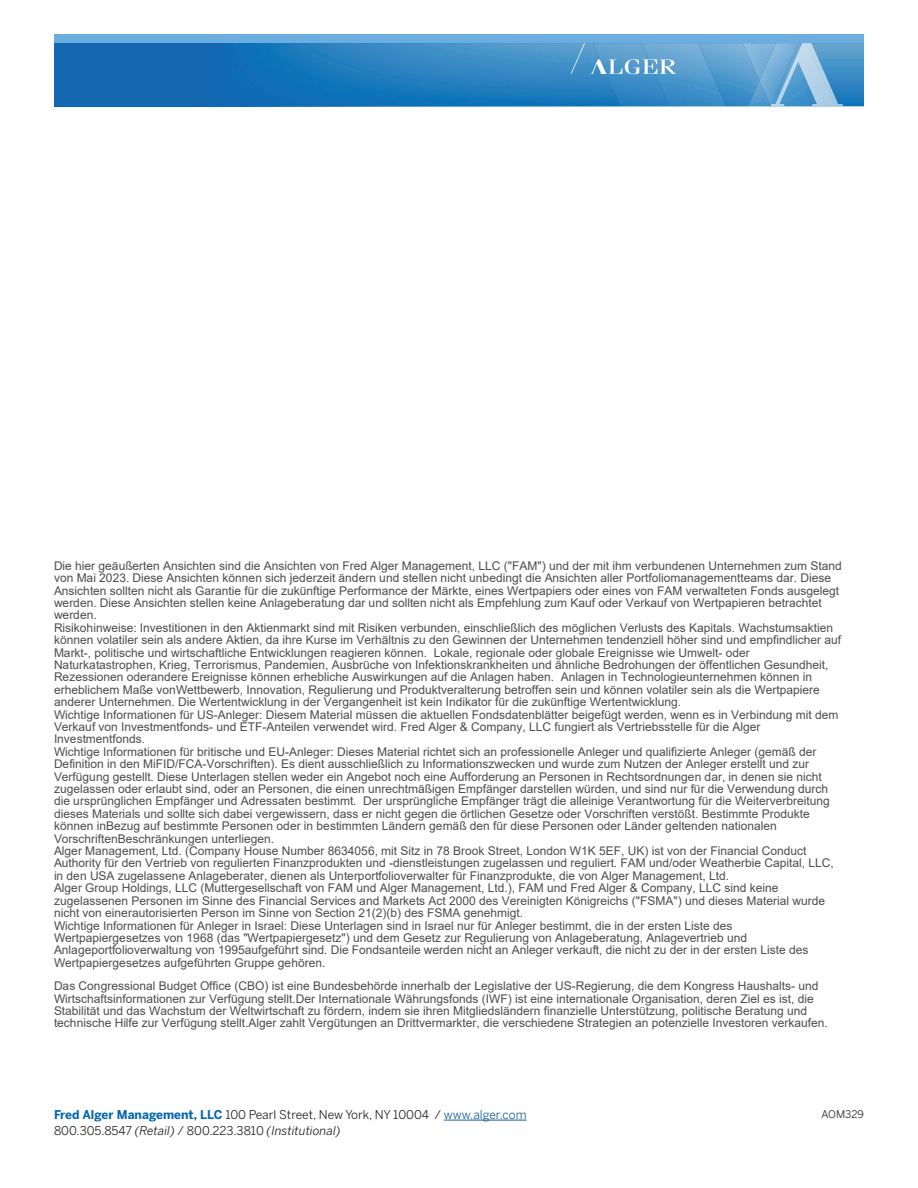
<style>
.page{position:relative;width:918px;height:1188px;background:#fff}
.page>*{position:absolute;margin:0;border:0;box-sizing:border-box;transform-origin:0 0}
.t1{font:12px/12.5px "Arial";color:#4b4c4d}
.t2{font:12px/15.9px "Benton Sans";color:#231f20}
.t3{font:10.5px "Benton Sans";color:#231f20}
.s1{font-weight:700;color:#0164b0}
.s2{color:#175d9e}
.s3{font-style:italic}
</style>
<div class="page">
<img style="left:54px;top:43px;width:810px;height:63px">
<img style="left:726px;top:43px;width:17px;height:63px">
<img style="left:593px;top:43px;width:48px;height:63px">
<img style="left:641px;top:43px;width:85px;height:63px">
<img style="left:743px;top:43px;width:28px;height:63px">
<img style="left:748px;top:81px;width:23px;height:25px">
<svg style="left:771px;top:43px;width:72px;height:63px"></svg>
<div style="left:54px;top:34px;width:810px;height:9px;background:#6caddf"></div>
<svg style="left:571px;top:43px;width:14px;height:31px"></svg>
<svg style="left:591px;top:59px;width:85px;height:15px"></svg>
<hr style="left:444px;top:1120px;width:83px;height:1px;background:#175d9e">
<p class="t1" style="left:54px;top:559px;width:789px">Die hier geäußerten Ansichten sind die Ansichten von Fred Alger Management, LLC ("FAM") und der mit ihm verbundenen Unternehmen zum Stand von Mai 2023. Diese Ansichten können sich jederzeit ändern und stellen nicht unbedingt die Ansichten aller Portfoliomanagementteams dar. Diese Ansichten sollten nicht als Garantie für die zukünftige Performance der Märkte, eines Wertpapiers oder eines von FAM verwalteten Fonds ausgelegt werden. Diese Ansichten stellen keine Anlageberatung dar und sollten nicht als Empfehlung zum Kauf oder Verkauf von Wertpapieren betrachtet werden.<br>Risikohinweise: Investitionen in den Aktienmarkt sind mit Risiken verbunden, einschließlich des möglichen Verlusts des Kapitals. Wachstumsaktien können volatiler sein als andere Aktien, da ihre Kurse im Verhältnis zu den Gewinnen der Unternehmen tendenziell höher sind und empfindlicher auf Markt-, politische und wirtschaftliche Entwicklungen reagieren können. Lokale, regionale oder globale Ereignisse wie Umwelt- oder Naturkatastrophen, Krieg, Terrorismus, Pandemien, Ausbrüche von Infektionskrankheiten und ähnliche Bedrohungen der öffentlichen Gesundheit, Rezessionen oderandere Ereignisse können erhebliche Auswirkungen auf die Anlagen haben. Anlagen in Technologieunternehmen können in erheblichem Maße vonWettbewerb, Innovation, Regulierung und Produktveralterung betroffen sein und können volatiler sein als die Wertpapiere anderer Unternehmen. Die Wertentwicklung in der Vergangenheit ist kein Indikator für die zukünftige Wertentwicklung.<br>Wichtige Informationen für US-Anleger: Diesem Material müssen die aktuellen Fondsdatenblätter beigefügt werden, wenn es in Verbindung mit dem Verkauf von Investmentfonds- und ETF-Anteilen verwendet wird. Fred Alger &amp; Company, LLC fungiert als Vertriebsstelle für die Alger Investmentfonds.<br>Wichtige Informationen für britische und EU-Anleger: Dieses Material richtet sich an professionelle Anleger und qualifizierte Anleger (gemäß der Definition in den MiFID/FCA-Vorschriften). Es dient ausschließlich zu Informationszwecken und wurde zum Nutzen der Anleger erstellt und zur Verfügung gestellt. Diese Unterlagen stellen weder ein Angebot noch eine Aufforderung an Personen in Rechtsordnungen dar, in denen sie nicht zugelassen oder erlaubt sind, oder an Personen, die einen unrechtmäßigen Empfänger darstellen würden, und sind nur für die Verwendung durch die ursprünglichen Empfänger und Adressaten bestimmt. Der ursprüngliche Empfänger trägt die alleinige Verantwortung für die Weiterverbreitung dieses Materials und sollte sich dabei vergewissern, dass er nicht gegen die örtlichen Gesetze oder Vorschriften verstößt. Bestimmte Produkte können inBezug auf bestimmte Personen oder in bestimmten Ländern gemäß den für diese Personen oder Länder geltenden nationalen VorschriftenBeschränkungen unterliegen.<br>Alger Management, Ltd. (Company House Number 8634056, mit Sitz in 78 Brook Street, London W1K 5EF, UK) ist von der Financial Conduct Authority für den Vertrieb von regulierten Finanzprodukten und -dienstleistungen zugelassen und reguliert. FAM und/oder Weatherbie Capital, LLC, in den USA zugelassene Anlageberater, dienen als Unterportfolioverwalter für Finanzprodukte, die von Alger Management, Ltd.<br>Alger Group Holdings, LLC (Muttergesellschaft von FAM und Alger Management, Ltd.), FAM und Fred Alger &amp; Company, LLC sind keine zugelassenen Personen im Sinne des Financial Services and Markets Act 2000 des Vereinigten Königreichs ("FSMA") und dieses Material wurde nicht von einerautorisierten Person im Sinne von Section 21(2)(b) des FSMA genehmigt.<br>Wichtige Informationen für Anleger in Israel: Diese Unterlagen sind in Israel nur für Anleger bestimmt, die in der ersten Liste des Wertpapiergesetzes von 1968 (das "Wertpapiergesetz") und dem Gesetz zur Regulierung von Anlageberatung, Anlagevertrieb und Anlageportfolioverwaltung von 1995aufgeführt sind. Die Fondsanteile werden nicht an Anleger verkauft, die nicht zu der in der ersten Liste des Wertpapiergesetzes aufgeführten Gruppe gehören.</p>
<p class="t1" style="left:54px;top:980px;width:775px">Das Congressional Budget Office (CBO) ist eine Bundesbehörde innerhalb der Legislative der US-Regierung, die dem Kongress Haushalts- und Wirtschaftsinformationen zur Verfügung stellt.Der Internationale Währungsfonds (IWF) ist eine internationale Organisation, deren Ziel es ist, die Stabilität und das Wachstum der Weltwirtschaft zu fördern, indem sie ihren Mitgliedsländern finanzielle Unterstützung, politische Beratung und technische Hilfe zur Verfügung stellt.Alger zahlt Vergütungen an Drittvermarkter, die verschiedene Strategien an potenzielle Investoren verkaufen.</p>
<p class="t2" style="left:54px;top:1106px;width:474px"><span class="s1">Fred Alger Management, LLC</span> 100 Pearl Street, New York, NY 10004 / <span class="s2">www.alger.com<br></span>800.305.8547 <span class="s3">(Retail)</span> / 800.223.3810 <span class="s3">(Institutional)</span></p>
<p class="t3" style="left:822px;top:1108px;width:44px">AOM329</p>
</div>
